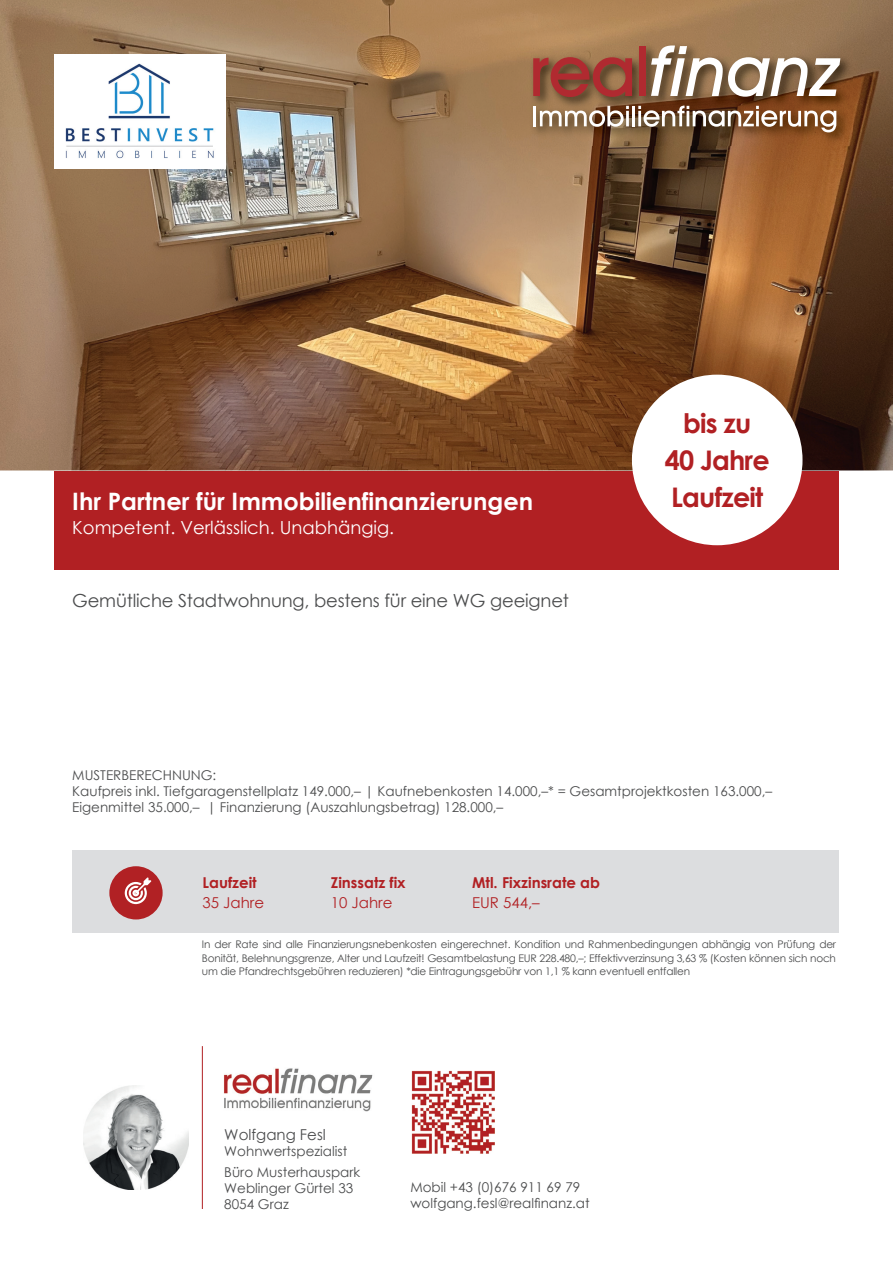
<style>
.page{position:relative;width:893px;height:1263px;background:#fff}
.page>*{position:absolute;margin:0;border:0;box-sizing:border-box;transform-origin:0 0}
.t1{font:700 27px/36.6px "Century Gothic";letter-spacing:-.03em;color:#b12023;text-align:center}
.t2{font:700 24px "Century Gothic";color:#fff}
.t3{font:18px "Century Gothic";letter-spacing:-.01em;color:#4b4c4d}
.t4{font:18px "Century Gothic";color:#fff}
.t5{font:700 15px "Century Gothic";color:#b12023}
.t6{font:15px "Century Gothic";color:#b12023}
.t7{font:15px "Century Gothic";color:#4b4c4d}
.t8{font:13.5px/16.2px "Century Gothic";color:#4b4c4d}
.t9{font:10.5px/13.5px "Century Gothic";letter-spacing:-.02em;color:#4b4c4d;text-align:justify}
</style>
<div class="page">
<hr style="left:202px;top:1046px;width:1px;height:163px;background:#b12023">
<div style="left:54px;top:471px;width:785px;height:99px;background:#b12023"></div>
<div style="left:72px;top:850px;width:767px;height:83px;background:#dcdddf"></div>
<img style="left:84px;top:1086px;width:104px;height:104px">
<img style="left:224px;top:1068px;width:149px;height:43px">
<img style="left:411px;top:1070px;width:83px;height:84px">
<img style="left:0;top:0;width:893px;height:470px">
<div style="left:632px;top:375px;width:170px;height:170px;background:#fff;border-radius:50%"></div>
<div style="left:109px;top:866px;width:54px;height:53px;background:#b12124;border-radius:50%"></div>
<svg style="left:125px;top:877px;width:26px;height:27px"></svg>
<img style="left:529px;top:42px;width:324px;height:103px">
<svg style="left:533px;top:57px;width:99px;height:40px;background:#974638"></svg>
<div style="left:639px;top:46px;width:7px;height:50px;background:#b02a30"></div>
<svg style="left:651px;top:45px;width:189px;height:52px"></svg>
<hr style="left:533px;top:106px;width:3px;height:20px;background:#fff">
<svg style="left:540px;top:106px;width:89px;height:21px"></svg>
<hr style="left:632px;top:106px;width:3px;height:20px;background:#fff">
<svg style="left:638px;top:106px;width:198px;height:26px"></svg>
<img style="left:54px;top:54px;width:171px;height:115px">
<h2 class="t2" style="left:72px;top:486px;width:462px">Ihr Partner für Immobilienfinanzierungen</h2>
<h3 class="t4" style="left:72px;top:515px;width:323px">Kompetent. Verlässlich. Unabhängig.</h3>
<h3 class="t3" style="left:72px;top:588px;width:498px">Gemütliche Stadtwohnung, bestens für eine WG geeignet</h3>
<h1 class="t1" style="left:665px;top:405px;width:107px">bis zu<br>40 Jahre<br>Laufzeit</h1>
<p class="t8" style="left:72px;top:766px;width:701px">MUSTERBERECHNUNG:<br>Kaufpreis inkl. Tiefgaragenstellplatz 149.000,– | Kaufnebenkosten 14.000,–* = Gesamtprojektkosten 163.000,–<br>Eigenmittel 35.000,– | Finanzierung (Auszahlungsbetrag) 128.000,–</p>
<h3 class="t5" style="left:202px;top:873px;width:56px">Laufzeit</h3>
<h3 class="t6" style="left:202px;top:892px;width:63px">35 Jahre</h3>
<h3 class="t5" style="left:331px;top:873px;width:76px">Zinssatz fix</h3>
<h3 class="t6" style="left:331px;top:892px;width:63px">10 Jahre</h3>
<h3 class="t5" style="left:472px;top:873px;width:130px">Mtl. Fixzinsrate ab</h3>
<h3 class="t6" style="left:472px;top:892px;width:69px">EUR 544,–</h3>
<p class="t9" style="left:202px;top:937px;width:636px">In der Rate sind alle Finanzierungsnebenkosten eingerechnet. Kondition und Rahmenbedingungen abhängig von Prüfung der Bonität, Belehnungsgrenze, Alter und Laufzeit! Gesamtbelastung EUR 228.480,–; Effektivverzinsung 3,63 % (Kosten können sich noch um die Pfandrechtsgebühren reduzieren) *die Eintragungsgebühr von 1,1 % kann eventuell entfallen</p>
<h3 class="t7" style="left:224px;top:1124px;width:103px">Wolfgang Fesl</h3>
<p class="t8" style="left:224px;top:1141px;width:138px;line-height:20.4px">Wohnwertspezialist<br>Büro Musterhauspark</p>
<p class="t8" style="left:224px;top:1179px;width:131px">Weblinger Gürtel 33<br>8054 Graz</p>
<p class="t8" style="left:410px;top:1179px;width:181px">Mobil +43 (0)676 911 69 79 wolfgang.fesl@realfinanz.at</p>
</div>
